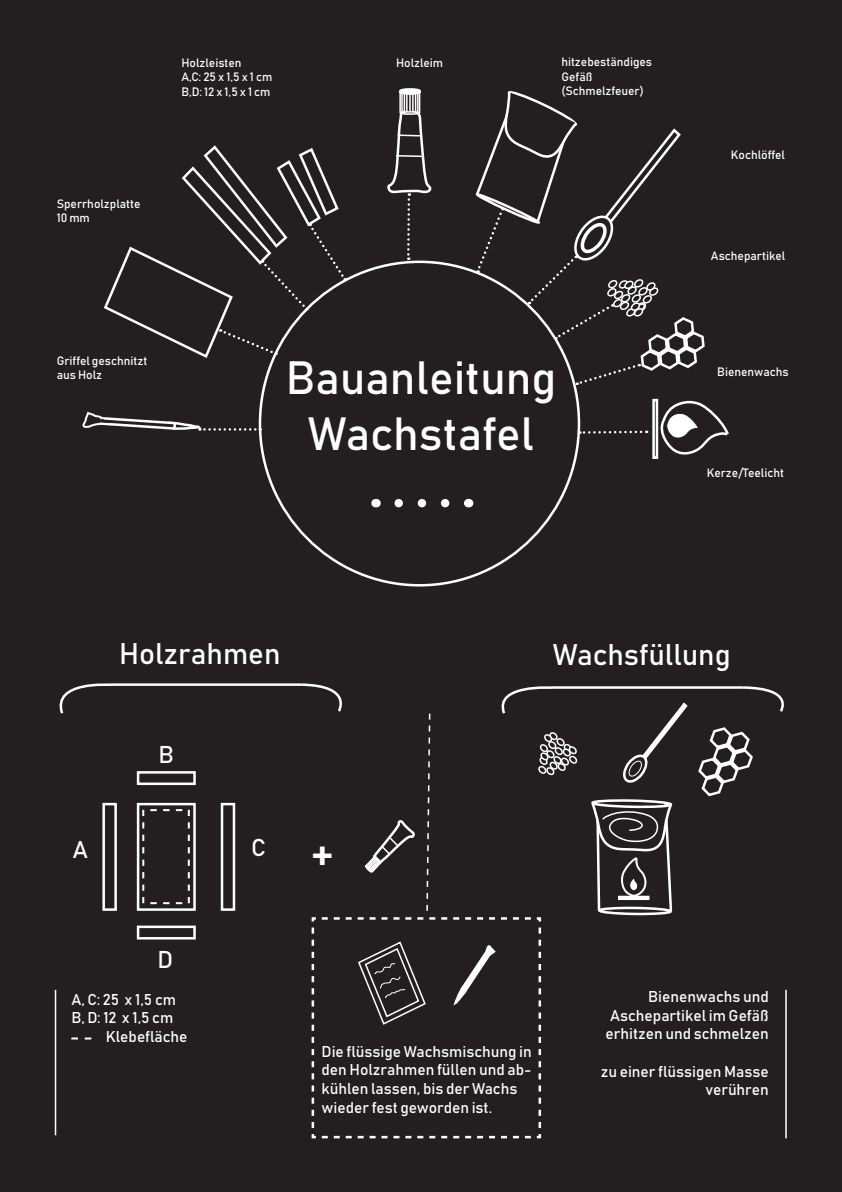
<style>
.page{position:relative;width:842px;height:1192px;background:#231f20}
.page>*{position:absolute;margin:0;border:0;box-sizing:border-box;transform-origin:0 0}
.t1{font:46px/55.2px "Bahnschrift";color:#fff;text-align:center}
.t2{font:29.5px "Bahnschrift";color:#fff}
.t3{font:24px "Bahnschrift";color:#fff}
.t4{font:15.5px/18.6px "Bahnschrift";color:#fff;text-align:justify}
.t5{font:12px/14.4px "Bahnschrift";color:#fff}
</style>
<div class="page">
<div style="left:652px;top:399px;width:6px;height:60px;border:2px solid #fff"></div>
<svg style="left:661px;top:398px;width:70px;height:59px"></svg>
<svg style="left:474px;top:89px;width:232px;height:297px;background:#312d2e"></svg>
<svg style="left:579px;top:429px;width:68px;height:6px"></svg>
<svg style="left:102px;top:144px;width:245px;height:216px;background:#302c2d"></svg>
<svg style="left:81px;top:410px;width:180px;height:21px;background:#4a4748"></svg>
<hr style="left:110px;top:683px;width:191px;height:3px;background:#fff">
<svg style="left:52px;top:680px;width:61px;height:36px;background:#343031"></svg>
<hr style="left:552px;top:686px;width:191px;height:3px;background:#fff">
<svg style="left:741px;top:685px;width:54px;height:29px;background:#363233"></svg>
<div style="left:138px;top:804px;width:57px;height:106px;background:#231f20"></div>
<div style="left:137px;top:803px;width:59px;height:108px;border:2px solid #fff"></div>
<div style="left:104px;top:804px;width:12px;height:106px;background:#231f20"></div>
<div style="left:102px;top:803px;width:15px;height:108px;border:2px solid #fff"></div>
<div style="left:222px;top:804px;width:12px;height:106px;background:#231f20"></div>
<div style="left:221px;top:803px;width:14px;height:108px;border:2px solid #fff"></div>
<div style="left:138px;top:772px;width:57px;height:12px;background:#231f20"></div>
<div style="left:137px;top:771px;width:59px;height:14px;border:2px solid #fff"></div>
<div style="left:138px;top:927px;width:57px;height:11px;background:#231f20"></div>
<div style="left:137px;top:926px;width:59px;height:14px;border:2px solid #fff"></div>
<svg style="left:697px;top:726px;width:57px;height:72px"></svg>
<svg style="left:620px;top:702px;width:68px;height:82px;background:#393536"></svg>
<svg style="left:142px;top:810px;width:2px;height:93px"></svg>
<svg style="left:188px;top:810px;width:2px;height:93px"></svg>
<svg style="left:150px;top:902px;width:32px;height:2px"></svg>
<svg style="left:150px;top:809px;width:32px;height:2px"></svg>
<div style="left:399px;top:88px;width:22px;height:7px;border:4px solid #fff;border-radius:50%"></div>
<svg style="left:385px;top:91px;width:50px;height:169px;background:#3c393a"></svg>
<svg style="left:399px;top:499px;width:58px;height:8px"></svg>
<hr style="left:55px;top:990px;width:1px;height:145px;background:#fff">
<hr style="left:785px;top:990px;width:2px;height:148px;background:#fff">
<svg style="left:589px;top:798px;width:85px;height:118px;background:#524f4f"></svg>
<svg style="left:71px;top:1037px;width:20px;height:2px"></svg>
<svg style="left:73px;top:841px;width:15px;height:17px"></svg>
<div style="left:299px;top:682px;width:278px;height:456px;background:#231f20"></div>
<p class="t5" style="left:57px;top:196px;width:85px">Sperrholzplatte<br>10 mm</p>
<p class="t5" style="left:181px;top:55px;width:62px">Holzleisten</p>
<p class="t5" style="left:181px;top:70px;width:92px">A,C: 25 x 1,5 x 1 cm</p>
<p class="t5" style="left:181px;top:84px;width:91px">B,D: 12 x 1,5 x 1 cm</p>
<p class="t5" style="left:396px;top:55px;width:49px">Holzleim</p>
<p class="t5" style="left:561px;top:55px;width:92px">hitzebeständiges<br>Gefäß</p>
<p class="t5" style="left:561px;top:83px;width:84px">(Schmelzfeuer)</p>
<p class="t5" style="left:57px;top:353px;width:92px">Griffel geschnitzt aus Holz</p>
<p class="t1" style="left:286px;top:350px;width:272px">Bauanleitung<br>Wachstafel</p>
<p class="t5" style="left:731px;top:147px;width:56px">Kochlöffel</p>
<p class="t5" style="left:711px;top:249px;width:76px">Aschepartikel</p>
<p class="t5" style="left:717px;top:364px;width:73px">Bienenwachs</p>
<p class="t5" style="left:707px;top:465px;width:79px">Kerze/Teelicht</p>
<p class="t2" style="left:119px;top:635px;width:163px">Holzrahmen</p>
<p class="t2" style="left:553px;top:636px;width:179px">Wachsfüllung</p>
<p class="t3" style="left:158px;top:740px;width:17px">B</p>
<p class="t3" style="left:157px;top:944px;width:17px">D</p>
<p class="t4" style="left:71px;top:990px;width:106px">A, C: 25 x 1,5 cm</p>
<p class="t4" style="left:71px;top:1008px;width:103px">B, D: 12 x 1,5 cm</p>
<p class="t4" style="left:106px;top:1027px;width:83px">Klebefläche</p>
<p class="t3" style="left:251px;top:832px;width:16px">C</p>
<p class="t4" style="left:322px;top:1042px;width:212px">Die flüssige Wachsmischung in den Holzrahmen füllen und ab&shy;kühlen lassen, bis der Wachs</p>
<p class="t4" style="left:322px;top:1098px;width:172px">wieder fest geworden ist.</p>
<p class="t4" style="left:648px;top:987px;width:122px">Bienenwachs und</p>
<p class="t4" style="left:610px;top:1006px;width:160px">Aschepartikel im Gefäß</p>
<p class="t4" style="left:606px;top:1024px;width:165px">erhitzen und schmelzen</p>
<p class="t4" style="left:601px;top:1062px;width:169px">zu einer flüssigen Masse</p>
<p class="t4" style="left:705px;top:1080px;width:65px">verühren</p>
</div>
